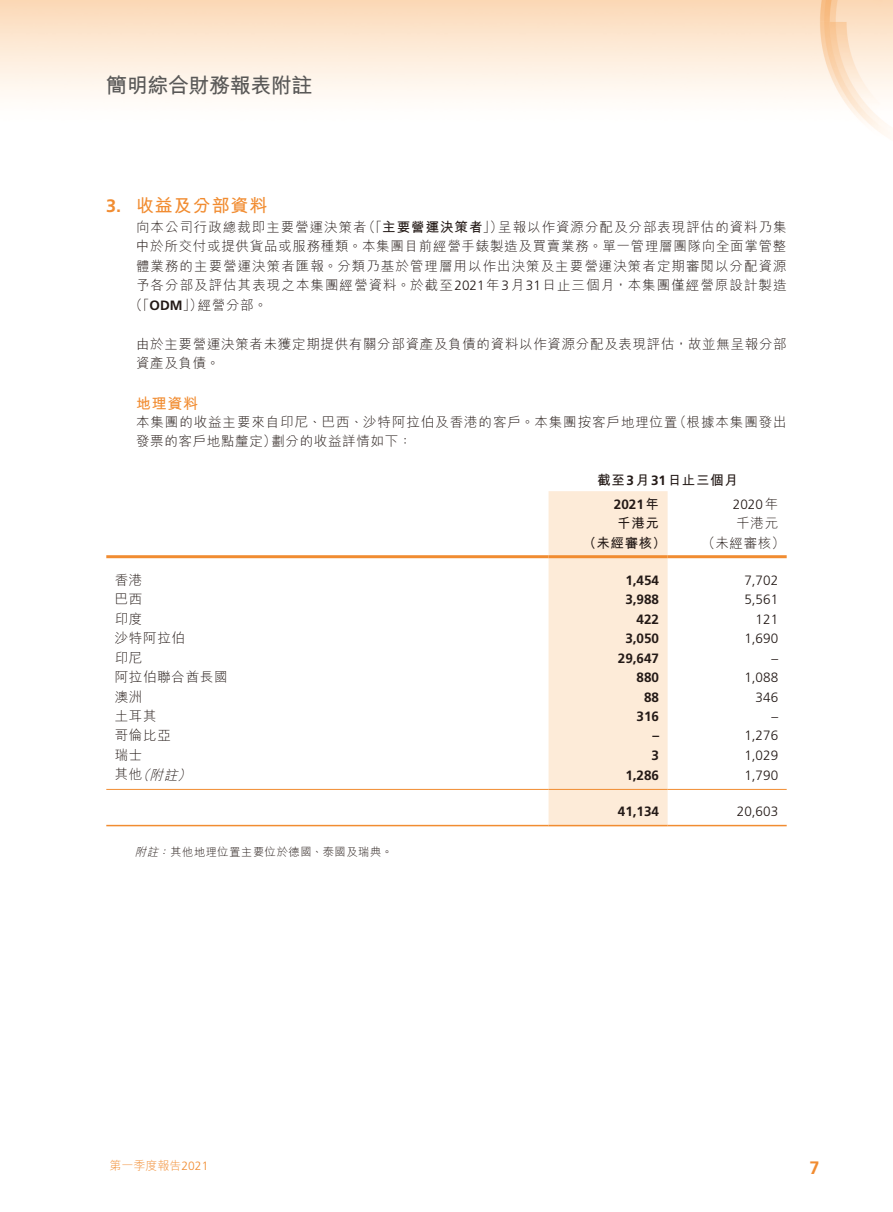
<style>
.page{position:relative;width:893px;height:1212px;background:#fff}
.page>*{position:absolute;margin:0;border:0;box-sizing:border-box;transform-origin:0 0}
.t1{font:700 21px "M Hei HK";letter-spacing:-.02em;color:#595857}
.t2{font:700 18px "M Hei HK";letter-spacing:.05em;color:#f18c31}
.t3{font:700 18px "Frutiger LT Std";color:#f18c31}
.t4{font:700 15px "M Hei HK";color:#f18c31}
.t5{font:300 13.5px/19.5px "M Hei HK";letter-spacing:.07em;color:#231916}
.t6{font:300 13.5px/19.5px "M Hei HK";letter-spacing:.05em;color:#231916}
.t7{font:300 13.5px "Frutiger LT Std";color:#231916}
.t8{font:700 13.5px "Frutiger LT Std";color:#231916}
.t9{font:700 13.5px "M Hei HK";letter-spacing:.05em;color:#231916}
.t10{font:italic 300 13.5px "M Hei HK";color:#231916}
.t11{font:300 12px "M Hei HK";color:#f18c31}
.t12{font:300 11.25px "M Hei HK";letter-spacing:.05em;color:#231916}
.s1{font-family:"Frutiger LT Std"}
.s2{font-weight:700}
.s3{font-family:"Frutiger LT Std";font-weight:700}
.s4{font-family:"M Hei HK"}
.s5{font-style:normal}
.s6{font-style:italic}
</style>
<div class="page">
<img style="left:0;top:0;width:893px;height:827px">
<div style="left:549px;top:491px;width:119px;height:334px;background:#fdebd8"></div>
<hr style="left:106px;top:555px;width:443px;height:3px;background:#f18c31">
<hr style="left:549px;top:555px;width:119px;height:3px;background:#f18c31">
<hr style="left:668px;top:555px;width:119px;height:3px;background:#f18c31">
<hr style="left:106px;top:789px;width:443px;height:1px;background:#f18c31">
<hr style="left:549px;top:789px;width:119px;height:1px;background:#f18c31">
<hr style="left:668px;top:789px;width:119px;height:1px;background:#f18c31">
<hr style="left:106px;top:825px;width:443px;height:1px;background:#f18c31">
<hr style="left:549px;top:825px;width:119px;height:1px;background:#f18c31">
<hr style="left:668px;top:825px;width:119px;height:1px;background:#f18c31">
<h1 class="t1" style="left:106px;top:70px;width:208px">簡明綜合財務報表附註</h1>
<h2 class="t2" style="left:106px;top:192px;width:163px"><span class="s1">3.</span> 收益及分部資料</h2>
<p class="t5" style="left:136px;top:217px;width:652px">向本公司行政總裁即主要營運決策者（「<span class="s2">主要營運決策者</span>」）呈報以作資源分配及分部表現評估的資料乃集</p>
<p class="t5" style="left:136px;top:236px;width:652px">中於所交付或提供貨品或服務種類。本集團目前經營手錶製造及買賣業務。單一管理層團隊向全面掌管整</p>
<p class="t5" style="left:136px;top:256px;width:652px">體業務的主要營運決策者匯報。分類乃基於管理層用以作出決策及主要營運決策者定期審閱以分配資源</p>
<p class="t5" style="left:136px;top:275px;width:652px">予各分部及評估其表現之本集團經營資料。於截至<span class="s1">2021</span>年<span class="s1">3</span>月<span class="s1">31</span>日止三個月，本集團僅經營原設計製造</p>
<p class="t5" style="left:129px;top:295px;width:139px">（「<span class="s3">ODM</span>」）經營分部。</p>
<p class="t6" style="left:136px;top:334px;width:652px">由於主要營運決策者未獲定期提供有關分部資產及負債的資料以作資源分配及表現評估，故並無呈報分部資產及負債。</p>
<p class="t4" style="left:136px;top:392px;width:64px">地理資料</p>
<p class="t5" style="left:136px;top:412px;width:652px">本集團的收益主要來自印尼、巴西、沙特阿拉伯及香港的客戶。本集團按客戶地理位置（根據本集團發出發票的客戶地點釐定）劃分的收益詳情如下：</p>
<p class="t9" style="left:597px;top:470px;width:142px">截至<span class="s1">3</span>月<span class="s1">31</span>日止三個月</p>
<p class="t8" style="left:614px;top:496px;width:47px">2021<span class="s4">年</span></p>
<p class="t7" style="left:733px;top:497px;width:47px">2020<span class="s4">年</span></p>
<p class="t9" style="left:617px;top:514px;width:43px">千港元</p>
<p class="t5" style="left:736px;top:513px;width:43px">千港元</p>
<p class="t9" style="left:583px;top:533px;width:85px">（未經審核）</p>
<p class="t5" style="left:702px;top:533px;width:85px">（未經審核）</p>
<p class="t5" style="left:115px;top:570px;width:29px">香港</p>
<p class="t8" style="left:625px;top:572px;width:35px">1,454</p>
<p class="t7" style="left:744px;top:572px;width:35px">7,702</p>
<p class="t5" style="left:115px;top:589px;width:29px">巴西</p>
<p class="t8" style="left:625px;top:591px;width:35px">3,988</p>
<p class="t7" style="left:744px;top:592px;width:35px">5,561</p>
<p class="t5" style="left:115px;top:609px;width:29px">印度</p>
<p class="t8" style="left:637px;top:611px;width:24px">422</p>
<p class="t7" style="left:756px;top:611px;width:24px">121</p>
<p class="t5" style="left:115px;top:628px;width:72px">沙特阿拉伯</p>
<p class="t8" style="left:625px;top:630px;width:35px">3,050</p>
<p class="t7" style="left:744px;top:631px;width:35px">1,690</p>
<p class="t5" style="left:115px;top:648px;width:29px">印尼</p>
<p class="t8" style="left:618px;top:650px;width:43px">29,647</p>
<p class="t7" style="left:771px;top:650px;width:8px">–</p>
<p class="t6" style="left:115px;top:667px;width:114px">阿拉伯聯合酋長國</p>
<p class="t8" style="left:637px;top:669px;width:24px">880</p>
<p class="t7" style="left:744px;top:670px;width:35px">1,088</p>
<p class="t5" style="left:115px;top:686px;width:29px">澳洲</p>
<p class="t8" style="left:644px;top:689px;width:17px">88</p>
<p class="t7" style="left:756px;top:689px;width:24px">346</p>
<p class="t5" style="left:115px;top:706px;width:43px">土耳其</p>
<p class="t8" style="left:637px;top:708px;width:24px">316</p>
<p class="t7" style="left:771px;top:709px;width:8px">–</p>
<p class="t5" style="left:115px;top:725px;width:58px">哥倫比亞</p>
<p class="t8" style="left:652px;top:728px;width:8px">–</p>
<p class="t7" style="left:744px;top:728px;width:35px">1,276</p>
<p class="t5" style="left:115px;top:745px;width:29px">瑞士</p>
<p class="t8" style="left:652px;top:747px;width:9px">3</p>
<p class="t7" style="left:744px;top:748px;width:35px">1,029</p>
<p class="t10" style="left:115px;top:768px;width:81px"><span class="s5">其他</span>（附註）</p>
<p class="t8" style="left:625px;top:767px;width:35px">1,286</p>
<p class="t7" style="left:744px;top:767px;width:35px">1,790</p>
<p class="t8" style="left:618px;top:803px;width:43px">41,134</p>
<p class="t7" style="left:737px;top:804px;width:43px">20,603</p>
<p class="t12" style="left:135px;top:846px;width:259px"><span class="s6">附註：</span>其他地理位置主要位於德國、泰國及瑞典。</p>
<p class="t11" style="left:110px;top:1159px;width:100px">第一季度報告<span class="s1">2021</span></p>
<h2 class="t3" style="left:810px;top:1157px;width:12px">7</h2>
</div>
